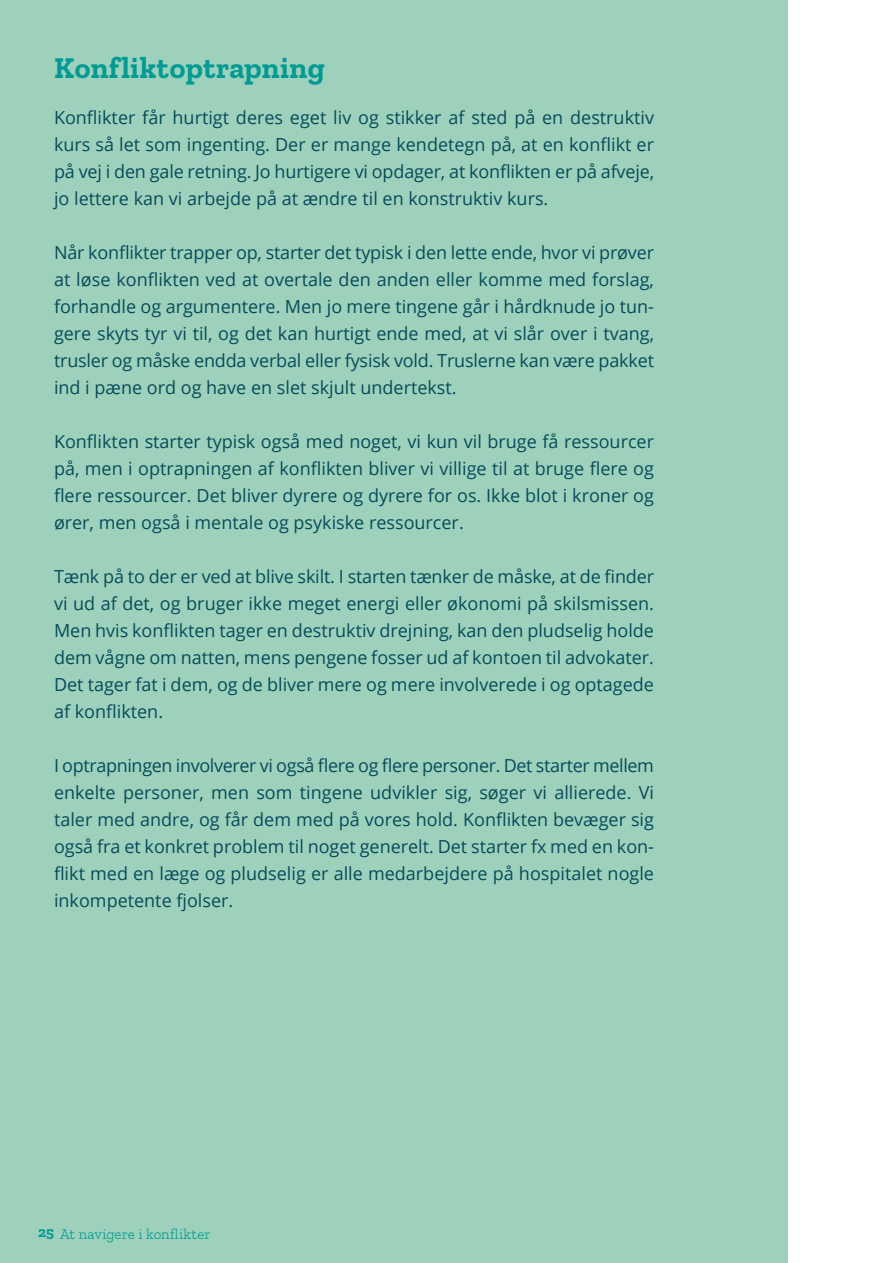
<style>
.page{position:relative;width:893px;height:1263px;background:#fff}
.page>*{position:absolute;margin:0;border:0;box-sizing:border-box;transform-origin:0 0}
.t1{font:700 30px "Zilla Slab";letter-spacing:.015em;color:#009b94}
.t2{font:18px/27px "Open Sans";color:#074b59;text-align:justify}
.t3{font:300 15px "Zilla Slab";color:#009b94}
.s1{font-weight:700}
</style>
<div class="page">
<div style="left:0;top:0;width:788px;height:1263px;background:#9dd1bc"></div>
<h1 class="t1" style="left:54px;top:50px;width:272px">Konfliktoptrapning</h1>
<p class="t2" style="left:54px;top:104px;width:602px">Konflikter får hurtigt deres eget liv og stikker af sted på en destruktiv kurs så let som ingenting. Der er mange kendetegn på, at en konflikt er på vej i den gale retning. Jo hurtigere vi opdager, at konflikten er på afveje, jo lettere kan vi arbejde på at ændre til en konstruktiv kurs.</p>
<p class="t2" style="left:54px;top:239px;width:602px">Når konflikter trapper op, starter det typisk i den lette ende, hvor vi prøver at løse konflikten ved at overtale den anden eller komme med forslag, forhandle og argumentere. Men jo mere tingene går i hårdknude jo tun&shy;gere skyts tyr vi til, og det kan hurtigt ende med, at vi slår over i tvang, trusler og måske endda verbal eller fysisk vold. Truslerne kan være pakket ind i pæne ord og have en slet skjult undertekst.</p>
<p class="t2" style="left:54px;top:428px;width:602px">Konflikten starter typisk også med noget, vi kun vil bruge få ressourcer på, men i optrapningen af konflikten bliver vi villige til at bruge flere og flere ressourcer. Det bliver dyrere og dyrere for os. Ikke blot i kroner og ører, men også i mentale og psykiske ressourcer.</p>
<p class="t2" style="left:54px;top:563px;width:602px">Tænk på to der er ved at blive skilt. I starten tænker de måske, at de finder vi ud af det, og bruger ikke meget energi eller økonomi på skilsmissen.<br>Men hvis konflikten tager en destruktiv drejning, kan den pludselig holde dem vågne om natten, mens pengene fosser ud af kontoen til advokater.<br>Det tager fat i dem, og de bliver mere og mere involverede i og optagede af konflikten.</p>
<p class="t2" style="left:54px;top:752px;width:602px">I optrapningen involverer vi også flere og flere personer. Det starter mellem enkelte personer, men som tingene udvikler sig, søger vi allierede. Vi taler med andre, og får dem med på vores hold. Konflikten bevæger sig også fra et konkret problem til noget generelt. Det starter fx med en kon&shy;flikt med en læge og pludselig er alle medarbejdere på hospitalet nogle inkompetente fjolser.</p>
<p class="t3" style="left:38px;top:1225px;width:174px"><span class="s1">25</span> At navigere i konflikter</p>
</div>
